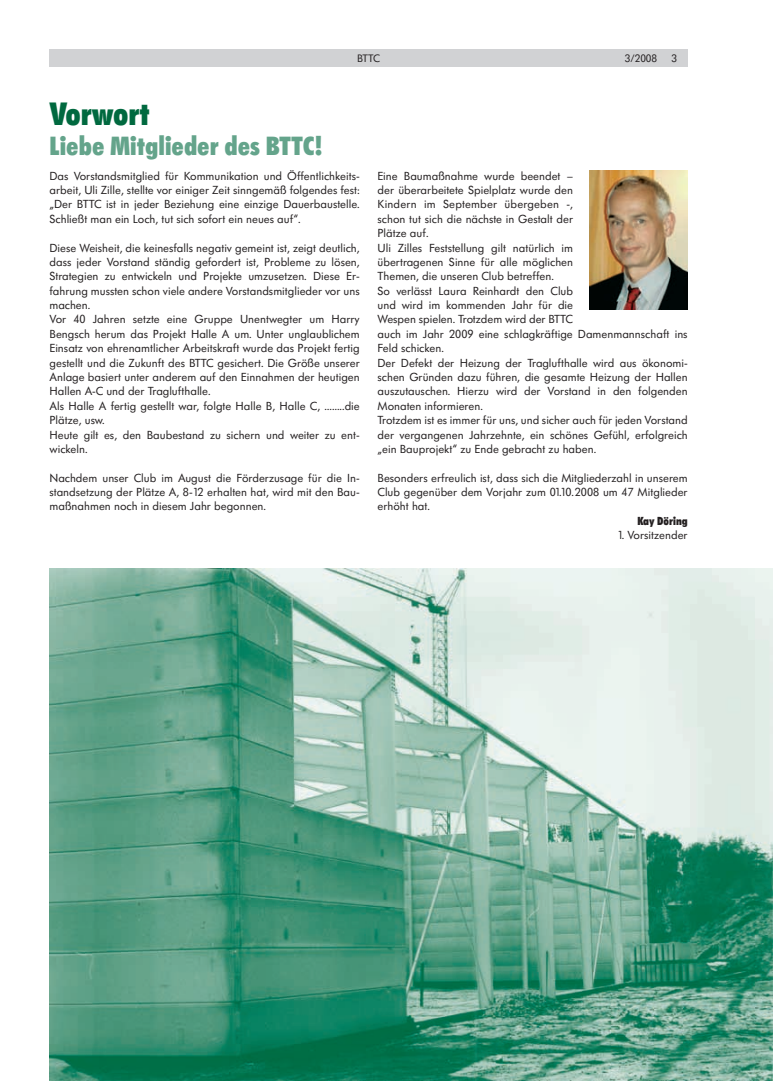
<style>
.page{position:relative;width:773px;height:1082px;background:#fff}
.page>*{position:absolute;margin:0;border:0;box-sizing:border-box;transform-origin:0 0}
.t1{font:33.75px "Futura SB Ext Bol Con";color:#00693f}
.t2{font:27.5px "Futura SB Ext Bol Con";color:#64a48b}
.t3{font:12.25px/14.4px "Futura SB";color:#231f20;text-align:justify}
.t4{font:12.25px "Futura SB Ext Bol Con";color:#231f20}
.t5{font:11.25px "Futura SB";color:#231f20}
</style>
<div class="page">
<div style="left:50px;top:49px;width:637px;height:18px;background:#d1d2d4"></div>
<img style="left:589px;top:171px;width:98px;height:138px">
<img style="left:50px;top:568px;width:722px;height:512px">
<h1 class="t1" style="left:50px;top:101px;width:102px">Vorwort</h1>
<h2 class="t2" style="left:50px;top:135px;width:274px">Liebe Mitglieder des BTTC!</h2>
<p class="t5" style="left:357px;top:53px;width:24px">BTTC</p>
<p class="t5" style="left:624px;top:53px;width:34px">3/2008</p>
<p class="t5" style="left:671px;top:53px;width:7px">3</p>
<p class="t3" style="left:50px;top:169px;width:312px">Das Vorstandsmitglied für Kommunikation und Öffentlichkeits&shy;arbeit, Uli Zille, stellte vor einiger Zeit sinngemäß folgendes fest: „Der BTTC ist in jeder Beziehung eine einzige Dauerbaustelle.<br>Schließt man ein Loch, tut sich sofort ein neues auf“.</p>
<p class="t3" style="left:50px;top:241px;width:312px;text-align:left">Diese Weisheit, die keinesfalls negativ gemeint ist, zeigt deutlich, dass jeder Vorstand ständig gefordert ist, Probleme zu lösen, Strategien zu entwickeln und Projekte umzusetzen. Diese Er&shy;fahrung mussten schon viele andere Vorstandsmitglieder vor uns machen.<br>Vor 40 Jahren setzte eine Gruppe Unentwegter um Harry Bengsch herum das Projekt Halle A um. Unter unglaublichem Einsatz von ehrenamtlicher Arbeitskraft wurde das Projekt fertig gestellt und die Zukunft des BTTC gesichert. Die Größe unserer Anlage basiert unter anderem auf den Einnahmen der heutigen Hallen A-C und der Traglufthalle.<br>Als Halle A fertig gestellt war, folgte Halle B, Halle C, ……..die Plätze, usw.<br>Heute gilt es, den Baubestand zu sichern und weiter zu ent&shy;wickeln.</p>
<p class="t3" style="left:50px;top:471px;width:312px">Nachdem unser Club im August die Förderzusage für die In&shy;standsetzung der Plätze A, 8-12 erhalten hat, wird mit den Bau&shy;maßnahmen noch in diesem Jahr begonnen.</p>
<p class="t3" style="left:377px;top:169px;width:312px;text-align:left">Eine Baumaßnahme wurde beendet –<br>der überarbeitete Spielplatz wurde den<br>Kindern im September übergeben -,<br>schon tut sich die nächste in Gestalt der<br>Plätze auf.<br>Uli Zilles Feststellung gilt natürlich im<br>übertragenen Sinne für alle möglichen<br>Themen, die unseren Club betreffen.<br>So verlässt Laura Reinhardt den Club<br>und wird im kommenden Jahr für die<br>Wespen spielen. Trotzdem wird der BTTC<br>auch im Jahr 2009 eine schlagkräftige Damenmannschaft ins Feld schicken.<br>Der Defekt der Heizung der Traglufthalle wird aus ökonomi&shy;schen Gründen dazu führen, die gesamte Heizung der Hallen auszutauschen. Hierzu wird der Vorstand in den folgenden Monaten informieren.<br>Trotzdem ist es immer für uns, und sicher auch für jeden Vorstand der vergangenen Jahrzehnte, ein schönes Gefühl, erfolgreich „ein Bauprojekt“ zu Ende gebracht zu haben.</p>
<p class="t3" style="left:377px;top:471px;width:312px">Besonders erfreulich ist, dass sich die Mitgliederzahl in unserem Club gegenüber dem Vorjahr zum 01.10.2008 um 47 Mitglieder erhöht hat.</p>
<p class="t4" style="left:637px;top:516px;width:52px">Kay Döring</p>
<p class="t3" style="left:617px;top:529px;width:72px">1. Vorsitzender</p>
</div>
